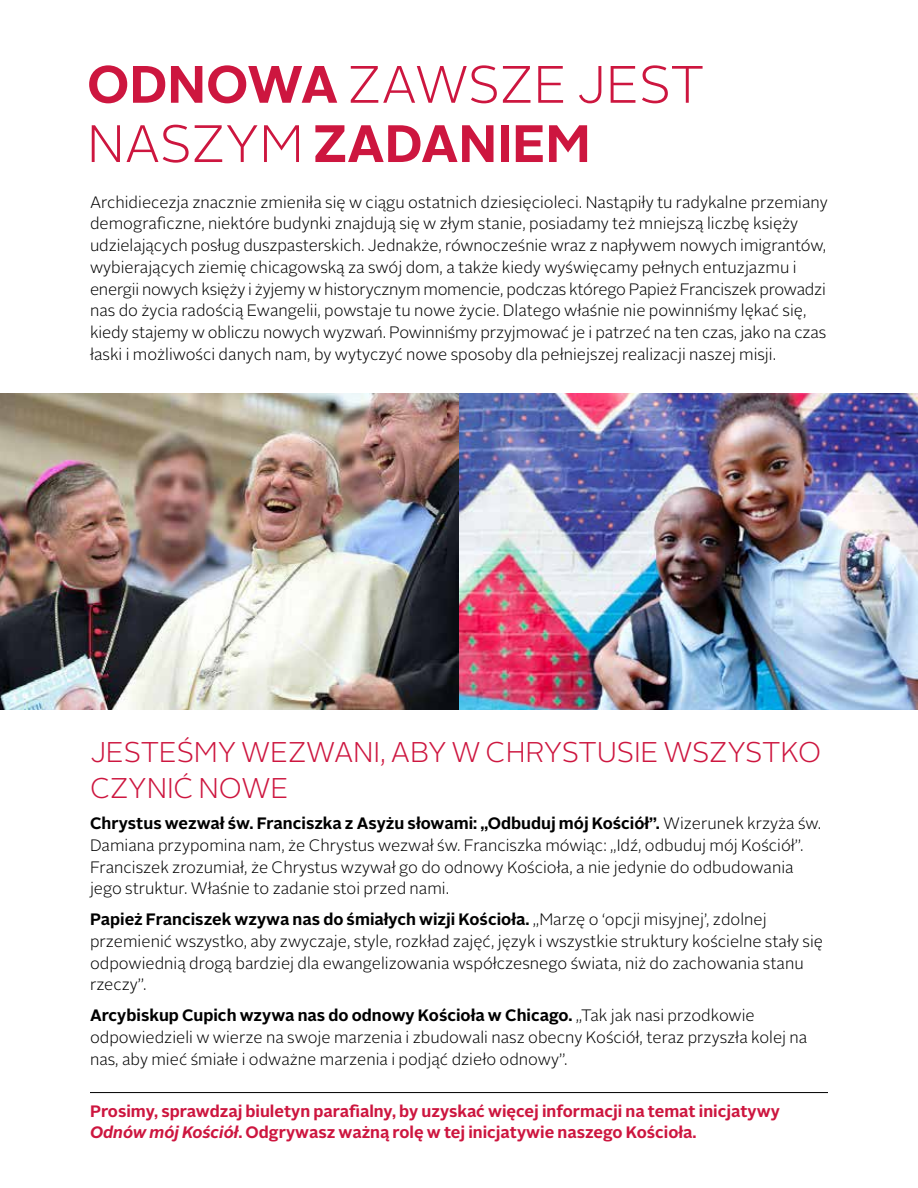
<style>
.page{position:relative;width:918px;height:1188px;background:#fff}
.page>*{position:absolute;margin:0;border:0;box-sizing:border-box;transform-origin:0 0}
.t1{font:300 52.5px/59.2px "Alright Sans";letter-spacing:-.005em;color:#cd163f}
.t2{font:300 28.5px/36px "Alright Sans";letter-spacing:-.005em;color:#cd163f}
.t3{font:300 16.5px/21.8px "Alright Sans";color:#000}
.t4{font:700 16.5px/21.8px "Alright Sans";color:#cd163f}
.s1{font-weight:700}
.s2{font-style:italic}
</style>
<div class="page">
<img style="left:0;top:393px;width:918px;height:317px">
<hr style="left:90px;top:1092px;width:738px;height:1px;background:#000">
<h1 class="t1" style="left:87px;top:56px;width:619px"><span class="s1">ODNOWA</span> ZAWSZE JEST<br>NASZYM <span class="s1">ZADANIEM</span></h1>
<p class="t3" style="left:90px;top:191px;width:739px">Archidiecezja znacznie zmieniła się w ciągu ostatnich dziesięcioleci. Nastąpiły tu radykalne przemiany demograficzne, niektóre budynki znajdują się w złym stanie, posiadamy też mniejszą liczbę księży udzielających posług duszpasterskich. Jednakże, równocześnie wraz z napływem nowych imigrantów, wybierających ziemię chicagowską za swój dom, a także kiedy wyświęcamy pełnych entuzjazmu i energii nowych księży i żyjemy w historycznym momencie, podczas którego Papież Franciszek prowadzi nas do życia radością Ewangelii, powstaje tu nowe życie. Dlatego właśnie nie powinniśmy lękać się, kiedy stajemy w obliczu nowych wyzwań. Powinniśmy przyjmować je i patrzeć na ten czas, jako na czas łaski i możliwości danych nam, by wytyczyć nowe sposoby dla pełniejszej realizacji naszej misji.</p>
<h2 class="t2" style="left:90px;top:735px;width:733px">JESTEŚMY WEZWANI, ABY W CHRYSTUSIE WSZYSTKO<br>CZYNIĆ NOWE</h2>
<p class="t3" style="left:90px;top:813px;width:733px"><span class="s1">Chrystus wezwał św. Franciszka z Asyżu słowami: „Odbuduj mój Kościół”.</span> Wizerunek krzyża św.<br>Damiana przypomina nam, że Chrystus wezwał św. Franciszka mówiąc: „Idź, odbuduj mój Kościół”.<br>Franciszek zrozumiał, że Chrystus wzywał go do odnowy Kościoła, a nie jedynie do odbudowania jego struktur. Właśnie to zadanie stoi przed nami.</p>
<p class="t3" style="left:90px;top:909px;width:735px"><span class="s1">Papież Franciszek wzywa nas do śmiałych wizji Kościoła.</span> „Marzę o ‘opcji misyjnej’, zdolnej przemienić wszystko, aby zwyczaje, style, rozkład zajęć, język i wszystkie struktury kościelne stały się odpowiednią drogą bardziej dla ewangelizowania współczesnego świata, niż do zachowania stanu rzeczy”.</p>
<p class="t3" style="left:90px;top:1005px;width:719px"><span class="s1">Arcybiskup Cupich wzywa nas do odnowy Kościoła w Chicago.</span> „Tak jak nasi przodkowie odpowiedzieli w wierze na swoje marzenia i zbudowali nasz obecny Kościół, teraz przyszła kolej na nas, aby mieć śmiałe i odważne marzenia i podjąć dzieło odnowy”.</p>
<p class="t4" style="left:90px;top:1100px;width:691px">Prosimy, sprawdzaj biuletyn parafialny, by uzyskać więcej informacji na temat inicjatywy<br><span class="s2">Odnów mój Kościół</span>. Odgrywasz ważną rolę w tej inicjatywie naszego Kościoła.</p>
</div>
